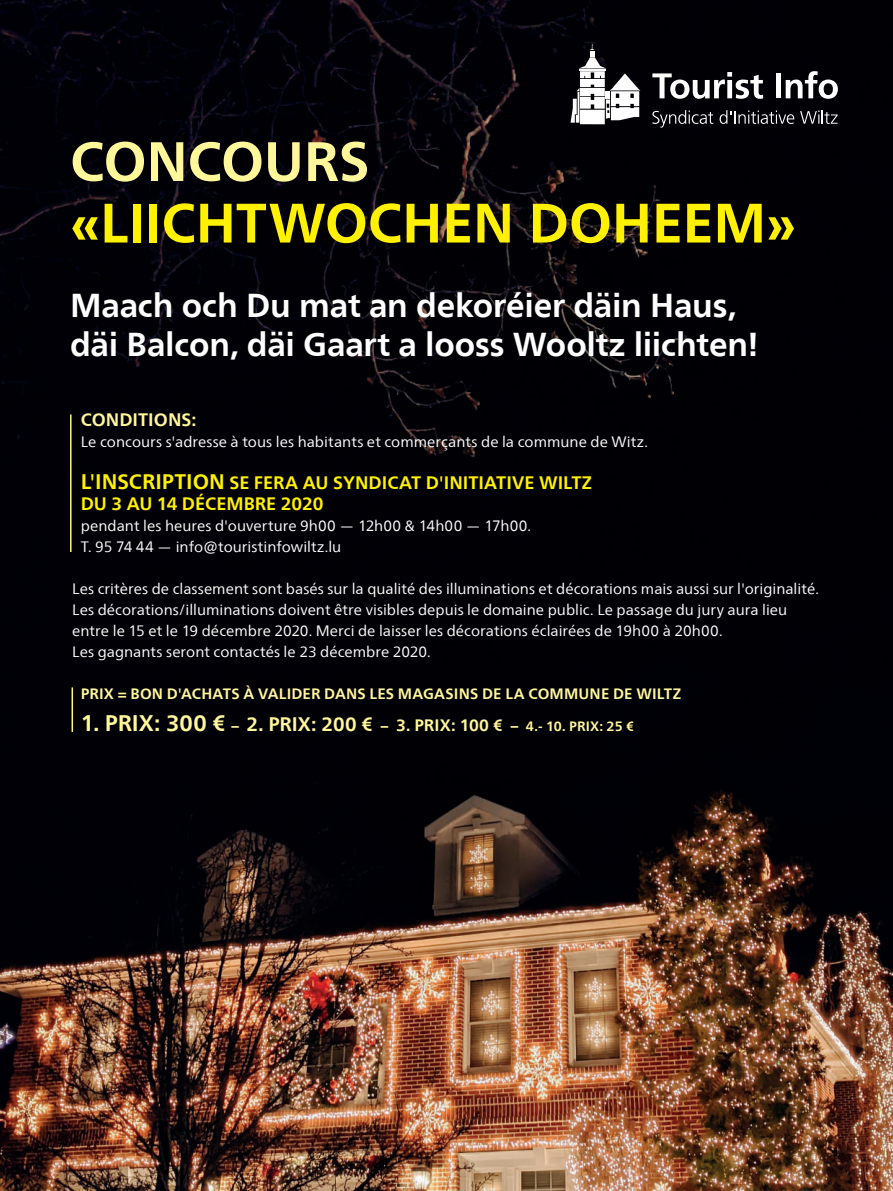
<style>
.page{position:relative;width:893px;height:1191px;background:#fff}
.page>*{position:absolute;margin:0;border:0;box-sizing:border-box;transform-origin:0 0}
.t1{font:700 55.5px "Frutiger Neue LT Com";letter-spacing:-.01em;color:#fff101}
.t2{font:700 55.5px "Frutiger Neue LT Com";letter-spacing:-.01em;color:#fff79a}
.t3{font:700 33px/39.6px "Frutiger Neue LT Com";letter-spacing:-.005em;color:#fff}
.t4{font:700 18px/21px "Frutiger Neue LT Com";color:#fff101}
.t5{font:700 18px "Frutiger Neue LT Com";color:#fff79a}
.t6{font:15px/21px "Frutiger Neue LT Com";letter-spacing:.005em;color:#fff}
.t7{font:700 15px "Frutiger Neue LT Com";letter-spacing:.01em;color:#fff79a}
.t8{font:700 13.5px "Frutiger Neue LT Com";letter-spacing:.01em;color:#fff79a}
.s1{font-size:21px}
.s2{font-size:22.5px}
.s3{font-size:15px}
.s4{font-size:19.5px}
.s5{font-size:16.5px}
</style>
<div class="page">
<img style="left:0;top:0;width:893px;height:1191px">
<svg style="left:652px;top:72px;width:111px;height:27px"></svg>
<div style="left:776px;top:73px;width:5px;height:25px;background:#fff"></div>
<svg style="left:786px;top:71px;width:52px;height:28px"></svg>
<svg style="left:652px;top:110px;width:61px;height:18px"></svg>
<svg style="left:720px;top:110px;width:74px;height:14px"></svg>
<svg style="left:800px;top:110px;width:38px;height:14px"></svg>
<div style="left:580px;top:110px;width:25px;height:14px;background:#fff"></div>
<svg style="left:570px;top:44px;width:70px;height:79px"></svg>
<hr style="left:70px;top:414px;width:2px;height:138px;background:#fff57f">
<hr style="left:72px;top:687px;width:1px;height:45px;background:#fff57f">
<h1 class="t2" style="left:70px;top:129px;width:301px">CONCOURS</h1>
<h1 class="t1" style="left:70px;top:190px;width:728px">«LIICHTWOCHEN DOHEEM»</h1>
<h2 class="t3" style="left:70px;top:285px;width:690px">Maach och Du mat an dekoréier däin Haus, däi Balcon, däi Gaart a looss Wooltz liichten!</h2>
<p class="t5" style="left:81px;top:409px;width:117px">CONDITIONS:</p>
<p class="t6" style="left:81px;top:431px;width:569px">Le concours s'adresse à tous les habitants et commerçants de la commune de Witz.</p>
<p class="t4" style="left:81px;top:472px;width:513px"><span class="s1">L'INSCRIPTION</span> SE FERA AU SYNDICAT D'INITIATIVE WILTZ<br>DU 3 AU 14 DÉCEMBRE 2020</p>
<p class="t6" style="left:81px;top:515px;width:452px">pendant les heures d'ouverture 9h00 — 12h00 &amp; 14h00 — 17h00.<br>T. 95 74 44 — info@touristinfowiltz.lu</p>
<p class="t6" style="left:72px;top:578px;width:748px">Les critères de classement sont basés sur la qualité des illuminations et décorations mais aussi sur l'originalité.<br>Les décorations/illuminations doivent être visibles depuis le domaine public. Le passage du jury aura lieu entre le 15 et le 19 décembre 2020. Merci de laisser les décorations éclairées de 19h00 à 20h00.<br>Les gagnants seront contactés le 23 décembre 2020.</p>
<p class="t7" style="left:81px;top:685px;width:602px">PRIX = BON D'ACHATS À VALIDER DANS LES MAGASINS DE LA COMMUNE DE WILTZ</p>
<p class="t8" style="left:81px;top:718px;width:555px"><span class="s2">1. PRIX: 300 €</span> <span class="s3">–</span> <span class="s4">2. PRIX: 200 €</span> <span class="s3">–</span> <span class="s5">3. PRIX: 100 €</span> <span class="s3">–</span> 4.- 10. PRIX: 25 €</p>
</div>
